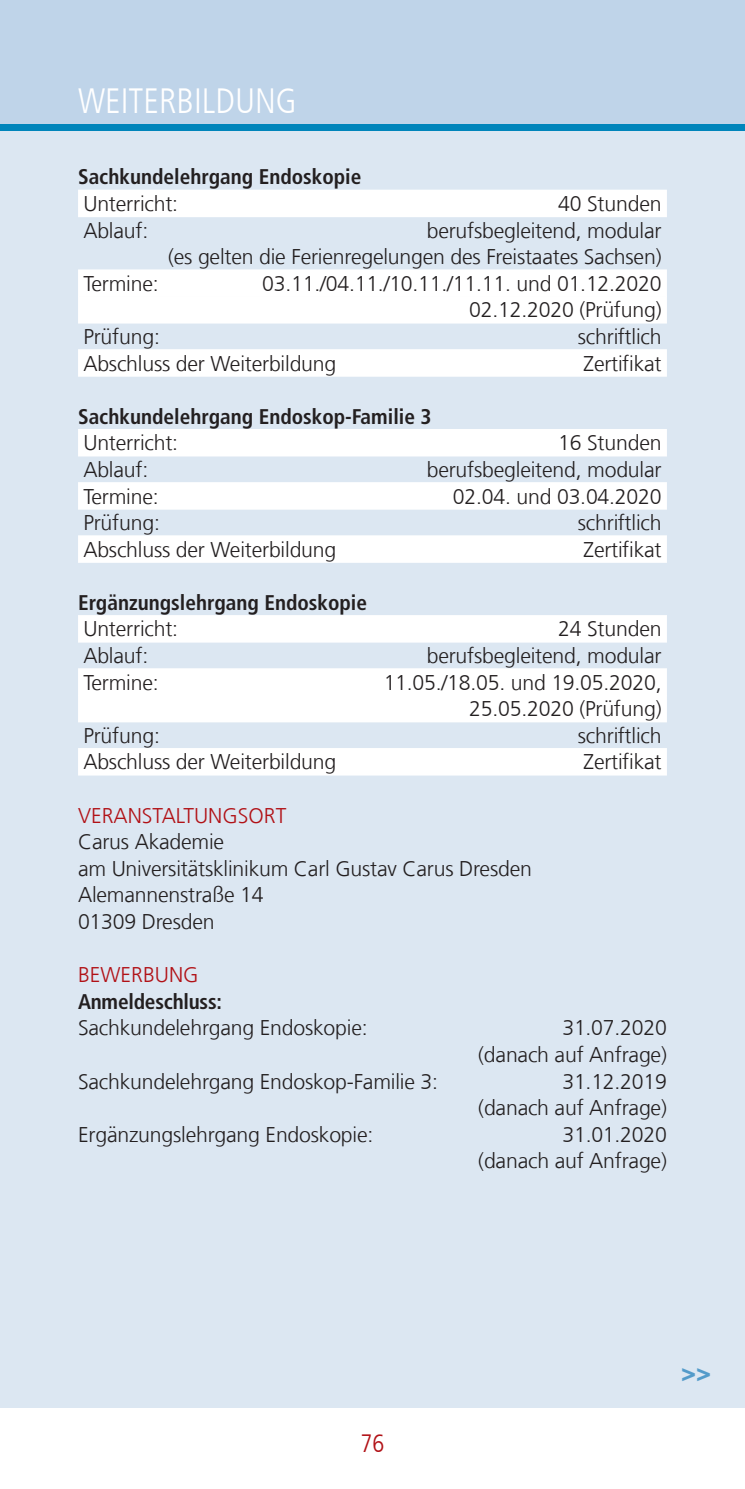
<style>
.page{position:relative;width:745px;height:1489px;background:#fff}
.page>*{position:absolute;margin:0;border:0;box-sizing:border-box;transform-origin:0 0}
.t1{font:300 condensed 35px "Frutiger LT Com";color:#fff}
.t2{font:300 condensed 25px "Frutiger LT Com";color:#b11116}
.t3{font:900 25px "Frutiger LT Com";color:#539bca}
.t4{font:300 21.25px/26.5px "Frutiger LT Com";letter-spacing:-.01em;color:#231f20;text-align:right}
.t5{font:700 condensed 21.25px "Frutiger LT Com";color:#231f20}
.t6{font:300 21.25px "Frutiger LT Com";color:#b11116}
</style>
<div class="page">
<div style="left:0;top:124px;width:744px;height:7px;background:#0085bb"></div>
<div style="left:0;top:0;width:744px;height:124px;background:#bfd4e9"></div>
<div style="left:0;top:131px;width:744px;height:1276px;background:#dce7f2"></div>
<div style="left:78px;top:190px;width:588px;height:27px;background:#fff"></div>
<div style="left:78px;top:269px;width:588px;height:28px;background:#fff"></div>
<div style="left:78px;top:296px;width:588px;height:27px;background:#fff"></div>
<div style="left:78px;top:349px;width:588px;height:28px;background:#fff"></div>
<div style="left:78px;top:429px;width:588px;height:27px;background:#fff"></div>
<div style="left:78px;top:482px;width:588px;height:27px;background:#fff"></div>
<div style="left:78px;top:535px;width:588px;height:28px;background:#fff"></div>
<div style="left:78px;top:615px;width:588px;height:27px;background:#fff"></div>
<div style="left:78px;top:668px;width:588px;height:27px;background:#fff"></div>
<div style="left:78px;top:694px;width:588px;height:28px;background:#fff"></div>
<div style="left:78px;top:748px;width:588px;height:27px;background:#fff"></div>
<h1 class="t1" style="left:78px;top:80px;width:220px">WEITERBILDUNG</h1>
<p class="t5" style="left:78px;top:164px;width:285px">Sachkundelehrgang Endoskopie</p>
<p class="t4" style="left:83px;top:190px;width:96px">Unterricht:</p>
<p class="t4" style="left:558px;top:190px;width:105px">40 Stunden</p>
<p class="t4" style="left:83px;top:217px;width:66px">Ablauf:</p>
<p class="t4" style="left:168px;top:217px;width:494px">berufsbegleitend, modular<br>(es gelten die Ferienregelungen des Freistaates Sachsen)</p>
<p class="t4" style="left:83px;top:270px;width:77px">Termine:</p>
<p class="t4" style="left:262px;top:270px;width:400px">03.11./04.11./10.11./11.11. und 01.12.2020<br>02.12.2020 (Prüfung)</p>
<p class="t4" style="left:83px;top:323px;width:78px">Prüfung:</p>
<p class="t4" style="left:577px;top:323px;width:85px">schriftlich</p>
<p class="t4" style="left:83px;top:350px;width:254px">Abschluss der Weiterbildung</p>
<p class="t4" style="left:583px;top:350px;width:79px">Zertifikat</p>
<p class="t5" style="left:78px;top:403px;width:355px">Sachkundelehrgang Endoskop-Familie 3</p>
<p class="t4" style="left:83px;top:429px;width:96px">Unterricht:</p>
<p class="t4" style="left:558px;top:429px;width:105px">16 Stunden</p>
<p class="t4" style="left:83px;top:456px;width:66px">Ablauf:</p>
<p class="t4" style="left:426px;top:456px;width:236px">berufsbegleitend, modular</p>
<p class="t4" style="left:83px;top:482px;width:77px">Termine:</p>
<p class="t4" style="left:452px;top:482px;width:210px">02.04. und 03.04.2020</p>
<p class="t4" style="left:83px;top:509px;width:78px">Prüfung:</p>
<p class="t4" style="left:577px;top:509px;width:85px">schriftlich</p>
<p class="t4" style="left:83px;top:536px;width:254px">Abschluss der Weiterbildung</p>
<p class="t4" style="left:583px;top:536px;width:79px">Zertifikat</p>
<p class="t5" style="left:78px;top:589px;width:290px">Ergänzungslehrgang Endoskopie</p>
<p class="t4" style="left:83px;top:615px;width:96px">Unterricht:</p>
<p class="t4" style="left:558px;top:615px;width:105px">24 Stunden</p>
<p class="t4" style="left:83px;top:642px;width:66px">Ablauf:</p>
<p class="t4" style="left:426px;top:642px;width:236px">berufsbegleitend, modular</p>
<p class="t4" style="left:83px;top:668px;width:77px">Termine:</p>
<p class="t4" style="left:383px;top:668px;width:279px">11.05./18.05. und 19.05.2020,<br>25.05.2020 (Prüfung)</p>
<p class="t4" style="left:83px;top:722px;width:78px">Prüfung:</p>
<p class="t4" style="left:577px;top:722px;width:85px">schriftlich</p>
<p class="t4" style="left:83px;top:748px;width:254px">Abschluss der Weiterbildung</p>
<p class="t4" style="left:583px;top:748px;width:79px">Zertifikat</p>
<p class="t6" style="left:78px;top:802px;width:210px">VERANSTALTUNGSORT</p>
<p class="t4" style="left:78px;top:828px;width:455px;text-align:left">Carus Akademie<br>am Universitätsklinikum Carl Gustav Carus Dresden<br>Alemannenstraße 14<br>01309 Dresden</p>
<p class="t6" style="left:78px;top:961px;width:122px">BEWERBUNG</p>
<p class="t5" style="left:78px;top:988px;width:145px">Anmeldeschluss:</p>
<p class="t4" style="left:78px;top:1014px;width:291px">Sachkundelehrgang Endoskopie:</p>
<p class="t4" style="left:478px;top:1014px;width:190px">31.07.2020<br>(danach auf Anfrage)</p>
<p class="t4" style="left:78px;top:1067px;width:361px">Sachkundelehrgang Endoskop-Familie 3:</p>
<p class="t4" style="left:478px;top:1067px;width:190px">31.12.2019<br>(danach auf Anfrage)</p>
<p class="t4" style="left:78px;top:1120px;width:296px">Ergänzungslehrgang Endoskopie:</p>
<p class="t4" style="left:478px;top:1120px;width:190px">31.01.2020<br>(danach auf Anfrage)</p>
<p class="t2" style="left:360px;top:1427px;width:26px">76</p>
<p class="t3" style="left:680px;top:1356px;width:31px">&gt;&gt;</p>
</div>
